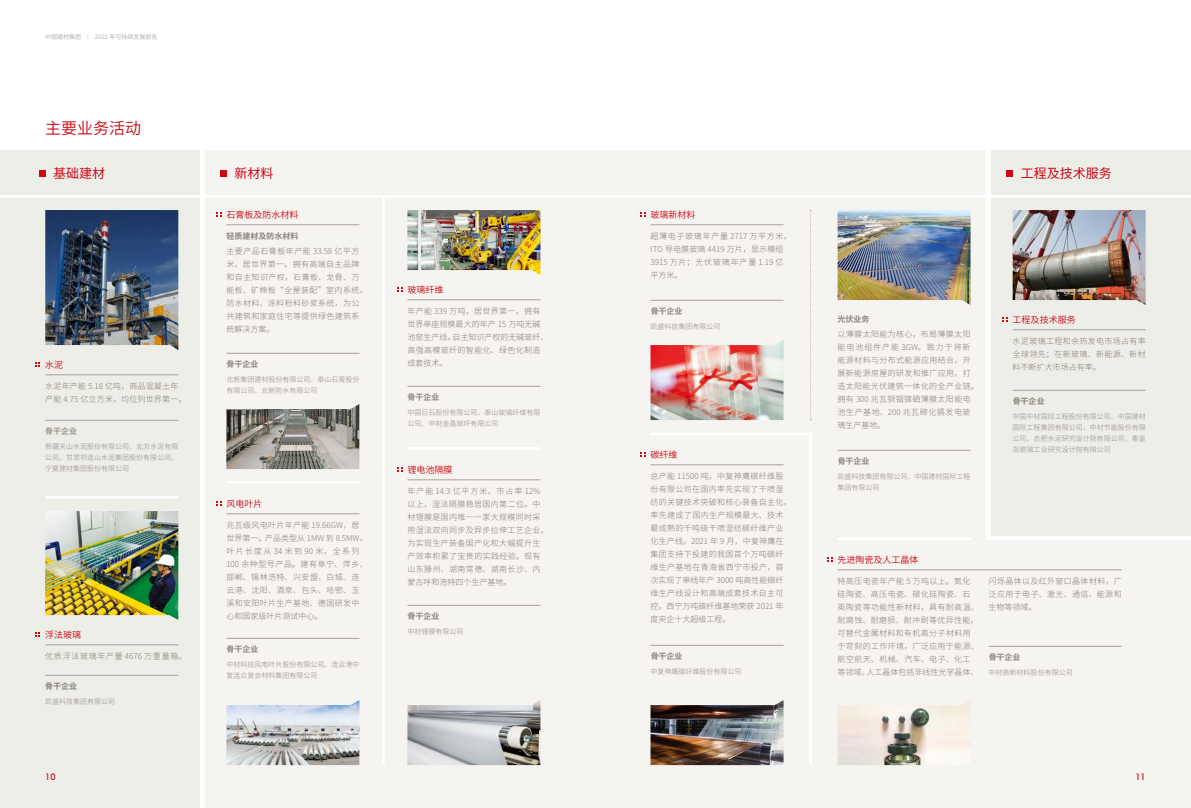
<style>
.page{position:relative;width:1191px;height:808px;background:#fff}
.page>*{position:absolute;margin:0;border:0;box-sizing:border-box;transform-origin:0 0}
.t1{font:16px "Source Han Sans CN";color:#cd0714}
.t2{font:13px "Source Han Sans CN";color:#cd0714}
.t3{font:9px "Source Han Sans CN";color:#cd0714}
.t4{font:500 9px "Avant Garde IT Cby BT";color:#cd0714}
.t5{font:300 8px/13px "Source Han Sans CN";letter-spacing:.04em;color:#877c73}
.t6{font:300 8px/13px "Source Han Sans CN";letter-spacing:.005em;color:#877c73}
.t7{font:300 8px/13px "Source Han Sans CN";letter-spacing:.02em;color:#877c73}
.t8{font:700 8px "Source Han Sans CN";color:#938c86}
.t9{font:300 8px "Source Han Sans CN";letter-spacing:.085em;color:#877c73}
.t10{font:700 8px "Source Han Sans CN";color:#a8a19c}
.t11{font:7px/11px "Source Han Sans CN";color:#a8a19c}
.t12{font:6px "Source Han Sans CN";color:#aaabab}
</style>
<div class="page">
<div style="left:205px;top:150px;width:986px;height:658px;background:#f5f4f1"></div>
<div style="left:0;top:150px;width:200px;height:658px;background:#eeeee9"></div>
<hr style="left:45px;top:420px;width:133px;height:1px;background:#a8a19c">
<div style="left:39px;top:170px;width:6px;height:7px;background:#cd0714"></div>
<hr style="left:45px;top:375px;width:133px;height:1px;background:#a8a19c">
<hr style="left:45px;top:675px;width:133px;height:1px;background:#a8a19c">
<hr style="left:45px;top:645px;width:133px;height:1px;background:#a8a19c">
<hr style="left:0;top:195px;width:1191px;height:3px;background:#fff">
<div style="left:220px;top:170px;width:6px;height:7px;background:#cd0714"></div>
<img style="left:837px;top:210px;width:133px;height:95px">
<img style="left:1012px;top:210px;width:133px;height:95px">
<img style="left:45px;top:210px;width:133px;height:140px">
<div style="left:1006px;top:170px;width:6px;height:7px;background:#cd0714"></div>
<hr style="left:45px;top:496px;width:133px;height:3px;background:#fff">
<hr style="left:407px;top:447px;width:133px;height:3px;background:#fff">
<hr style="left:650px;top:433px;width:162px;height:2px;background:#fff">
<hr style="left:809px;top:433px;width:3px;height:332px;background:#fff">
<hr style="left:382px;top:195px;width:3px;height:570px;background:#fff">
<hr style="left:226px;top:353px;width:133px;height:1px;background:#a8a19c">
<hr style="left:226px;top:224px;width:133px;height:1px;background:#a8a19c">
<img style="left:407px;top:210px;width:133px;height:65px">
<img style="left:650px;top:340px;width:133px;height:80px">
<hr style="left:407px;top:300px;width:133px;height:1px;background:#a8a19c">
<hr style="left:837px;top:538px;width:133px;height:2px;background:#fff">
<hr style="left:407px;top:386px;width:133px;height:1px;background:#a8a19c">
<img style="left:226px;top:700px;width:133px;height:65px">
<img style="left:407px;top:700px;width:133px;height:65px">
<hr style="left:407px;top:480px;width:133px;height:1px;background:#a8a19c">
<hr style="left:407px;top:605px;width:133px;height:1px;background:#a8a19c">
<img style="left:650px;top:700px;width:133px;height:65px">
<img style="left:837px;top:700px;width:133px;height:65px">
<hr style="left:650px;top:465px;width:133px;height:1px;background:#a8a19c">
<hr style="left:650px;top:645px;width:133px;height:1px;background:#a8a19c">
<hr style="left:650px;top:224px;width:133px;height:1px;background:#a8a19c">
<hr style="left:650px;top:300px;width:133px;height:1px;background:#a8a19c">
<hr style="left:837px;top:450px;width:133px;height:1px;background:#a8a19c">
<hr style="left:1012px;top:330px;width:133px;height:1px;background:#a8a19c">
<hr style="left:1012px;top:390px;width:133px;height:1px;background:#a8a19c">
<svg style="left:810px;top:210px;width:1px;height:210px"></svg>
<svg style="left:640px;top:212px;width:5px;height:5px"></svg>
<svg style="left:1002px;top:317px;width:5px;height:5px"></svg>
<svg style="left:640px;top:452px;width:5px;height:5px"></svg>
<svg style="left:397px;top:467px;width:5px;height:5px"></svg>
<hr style="left:227px;top:481px;width:133px;height:3px;background:#fff">
<img style="left:226px;top:404px;width:133px;height:65px">
<hr style="left:226px;top:638px;width:133px;height:1px;background:#a8a19c">
<hr style="left:226px;top:514px;width:133px;height:1px;background:#a8a19c">
<svg style="left:216px;top:501px;width:5px;height:5px"></svg>
<svg style="left:35px;top:362px;width:5px;height:5px"></svg>
<svg style="left:35px;top:632px;width:5px;height:5px"></svg>
<svg style="left:216px;top:212px;width:5px;height:5px"></svg>
<svg style="left:397px;top:287px;width:5px;height:5px"></svg>
<hr style="left:837px;top:570px;width:284px;height:1px;background:#a8a19c">
<hr style="left:988px;top:646px;width:133px;height:1px;background:#a8a19c">
<svg style="left:827px;top:557px;width:5px;height:5px"></svg>
<img style="left:45px;top:511px;width:133px;height:109px">
<p class="t12" style="left:45px;top:34px;width:114px">中国建材集团 <sup>|</sup> 2021 年可持续发展报告</p>
<h1 class="t1" style="left:45px;top:119px;width:98px">主要业务活动</h1>
<h2 class="t2" style="left:53px;top:166px;width:54px">基础建材</h2>
<p class="t3" style="left:45px;top:360px;width:19px">水泥</p>
<p class="t5" style="left:45px;top:380px;width:143px">水泥年产能 5.18 亿吨，商品混凝土年产能 4.75 亿立方米，均位列世界第一。</p>
<p class="t10" style="left:45px;top:427px;width:34px">骨干企业</p>
<p class="t11" style="left:45px;top:441px;width:135px;text-align:justify">新疆天山水泥股份有限公司、北方水泥有限公司、甘肃祁连山水泥集团股份有限公司、宁夏建材集团股份有限公司</p>
<p class="t3" style="left:45px;top:630px;width:38px">浮法玻璃</p>
<p class="t9" style="left:45px;top:652px;width:143px">优质浮法玻璃年产量 4676 万重量箱。</p>
<p class="t11" style="left:45px;top:696px;width:72px">凯盛科技集团有限公司</p>
<p class="t8" style="left:45px;top:682px;width:34px">骨干企业</p>
<h2 class="t2" style="left:234px;top:166px;width:40px">新材料</h2>
<h2 class="t2" style="left:1020px;top:166px;width:92px">工程及技术服务</h2>
<p class="t3" style="left:226px;top:210px;width:73px">石膏板及防水材料</p>
<p class="t5" style="left:226px;top:245px;width:143px">主要产品石膏板年产能 33.58 亿平方米，居世界第一。拥有高端自主品牌和自主知识产权，石膏板、龙骨、万能板、矿棉板“全屋装配”室内系统，防水材料、涂料粉料砂浆系统，为公共建筑和家庭住宅等提供绿色建筑系统解决方案。</p>
<p class="t8" style="left:226px;top:360px;width:33px">骨干企业</p>
<p class="t3" style="left:650px;top:210px;width:46px">玻璃新材料</p>
<p class="t7" style="left:650px;top:230px;width:143px">超薄电子玻璃年产量 2717 万平方米，<br>ITO 导电膜玻璃 4419 万片，显示模组<br>3915 万片；光伏玻璃年产量 1.19 亿平方米。</p>
<p class="t8" style="left:650px;top:307px;width:33px">骨干企业</p>
<p class="t11" style="left:650px;top:321px;width:71px">凯盛科技集团有限公司</p>
<p class="t8" style="left:226px;top:232px;width:73px">轻质建材及防水材料</p>
<p class="t3" style="left:407px;top:285px;width:37px">玻璃纤维</p>
<p class="t6" style="left:407px;top:305px;width:143px">年产能 339 万吨，居世界第一。拥有世界单座规模最大的年产 15 万吨无碱池窑生产线，自主知识产权的无碱玻纤、高强高模玻纤的智能化、绿色化制造成套技术。</p>
<p class="t8" style="left:837px;top:315px;width:33px">光伏业务</p>
<p class="t3" style="left:1012px;top:315px;width:65px">工程及技术服务</p>
<p class="t5" style="left:1012px;top:335px;width:135px;text-align:justify">水泥玻璃工程和余热发电市场占有率全球领先；在新玻璃、新能源、新材料不断扩大市场占有率。</p>
<p class="t5" style="left:837px;top:328px;width:143px">以薄膜太阳能为核心，布局薄膜太阳能电池组件产能 3GW。致力于将新能源材料与分布式能源应用结合，开展新能源房屋的研发和推广应用，打造太阳能光伏建筑一体化的全产业链。拥有 300 兆瓦铜铟镓硒薄膜太阳能电池生产基地、200 兆瓦碲化镉发电玻璃生产基地。</p>
<p class="t11" style="left:226px;top:374px;width:134px">北新集团建材股份有限公司、泰山石膏股份有限公司、北新防水有限公司</p>
<p class="t8" style="left:407px;top:393px;width:33px">骨干企业</p>
<p class="t8" style="left:1012px;top:397px;width:34px">骨干企业</p>
<p class="t11" style="left:407px;top:407px;width:135px">中国巨石股份有限公司、泰山玻璃纤维有限公司、中材金晶玻纤有限公司</p>
<p class="t11" style="left:1012px;top:411px;width:135px;text-align:justify">中国中材国际工程股份有限公司、中国建材国际工程集团有限公司、中材节能股份有限公司、合肥水泥研究设计院有限公司、秦皇岛玻璃工业研究设计院有限公司</p>
<p class="t3" style="left:650px;top:450px;width:28px">碳纤维</p>
<p class="t5" style="left:650px;top:470px;width:143px">总产能 11500 吨，中复神鹰碳纤维股份有限公司在国内率先实现了干喷湿纺的关键技术突破和核心装备自主化，率先建成了国内生产规模最大、技术最成熟的千吨级干喷湿纺碳纤维产业化生产线。2021 年 9 月，中复神鹰在集团支持下投建的我国首个万吨碳纤维生产基地在青海省西宁市投产，首次实现了单线年产 3000 吨高性能碳纤维生产线设计和高端成套技术自主可控。西宁万吨碳纤维基地荣获 2021 年度央企十大超级工程。</p>
<p class="t8" style="left:837px;top:457px;width:33px">骨干企业</p>
<p class="t3" style="left:407px;top:465px;width:46px">锂电池隔膜</p>
<p class="t5" style="left:407px;top:485px;width:143px">年产能 14.3 亿平方米，市占率 12%以上，湿法隔膜稳居国内第二位。中材锂膜是国内唯一一家大规模同时采用湿法双向同步及异步拉伸工艺企业，为实现生产装备国产化和大幅提升生产效率积累了宝贵的实践经验。现有山东滕州、湖南常德、湖南长沙、内蒙古呼和浩特四个生产基地。</p>
<p class="t11" style="left:837px;top:471px;width:134px">凯盛科技集团有限公司、中国建材国际工程集团有限公司</p>
<p class="t3" style="left:226px;top:499px;width:37px">风电叶片</p>
<p class="t5" style="left:226px;top:519px;width:142px">兆瓦级风电叶片年产能 19.66GW，居世界第一。产品类型从 1MW 到 8.5MW，叶片长度从 34 米到 90 米，全系列<br>100 余种型号产品。建有阜宁、萍乡、邯郸、锡林浩特、兴安盟、白城、连云港、沈阳、酒泉、包头、哈密、玉溪和安阳叶片生产基地、德国研发中心和国家级叶片测试中心。</p>
<p class="t3" style="left:837px;top:555px;width:82px">先进陶瓷及人工晶体</p>
<p class="t5" style="left:837px;top:575px;width:143px">特高压电瓷年产能 5 万吨以上。氮化硅陶瓷、高压电瓷、碳化硅陶瓷、石英陶瓷等功能性新材料，具有耐高温、耐腐蚀、耐磨损、耐冲刷等优异性能，可替代金属材料和有机高分子材料用于苛刻的工作环境，广泛应用于能源、航空航天、机械、汽车、电子、化工等领域。人工晶体包括非线性光学晶体、</p>
<p class="t5" style="left:988px;top:575px;width:135px;text-align:justify">闪烁晶体以及红外窗口晶体材料，广泛应用于电子、激光、通信、能源和生物等领域。</p>
<p class="t8" style="left:407px;top:612px;width:33px">骨干企业</p>
<p class="t11" style="left:407px;top:626px;width:57px">中材锂膜有限公司</p>
<p class="t8" style="left:226px;top:645px;width:33px">骨干企业</p>
<p class="t8" style="left:650px;top:652px;width:33px">骨干企业</p>
<p class="t8" style="left:988px;top:653px;width:33px">骨干企业</p>
<p class="t11" style="left:226px;top:659px;width:134px">中材科技风电叶片股份有限公司、连云港中复连众复合材料集团有限公司</p>
<p class="t11" style="left:650px;top:666px;width:92px">中复神鹰碳纤维股份有限公司</p>
<p class="t11" style="left:988px;top:667px;width:86px">中材高新材料股份有限公司</p>
<p class="t4" style="left:45px;top:772px;width:12px">10</p>
<p class="t4" style="left:1135px;top:772px;width:12px">11</p>
</div>
